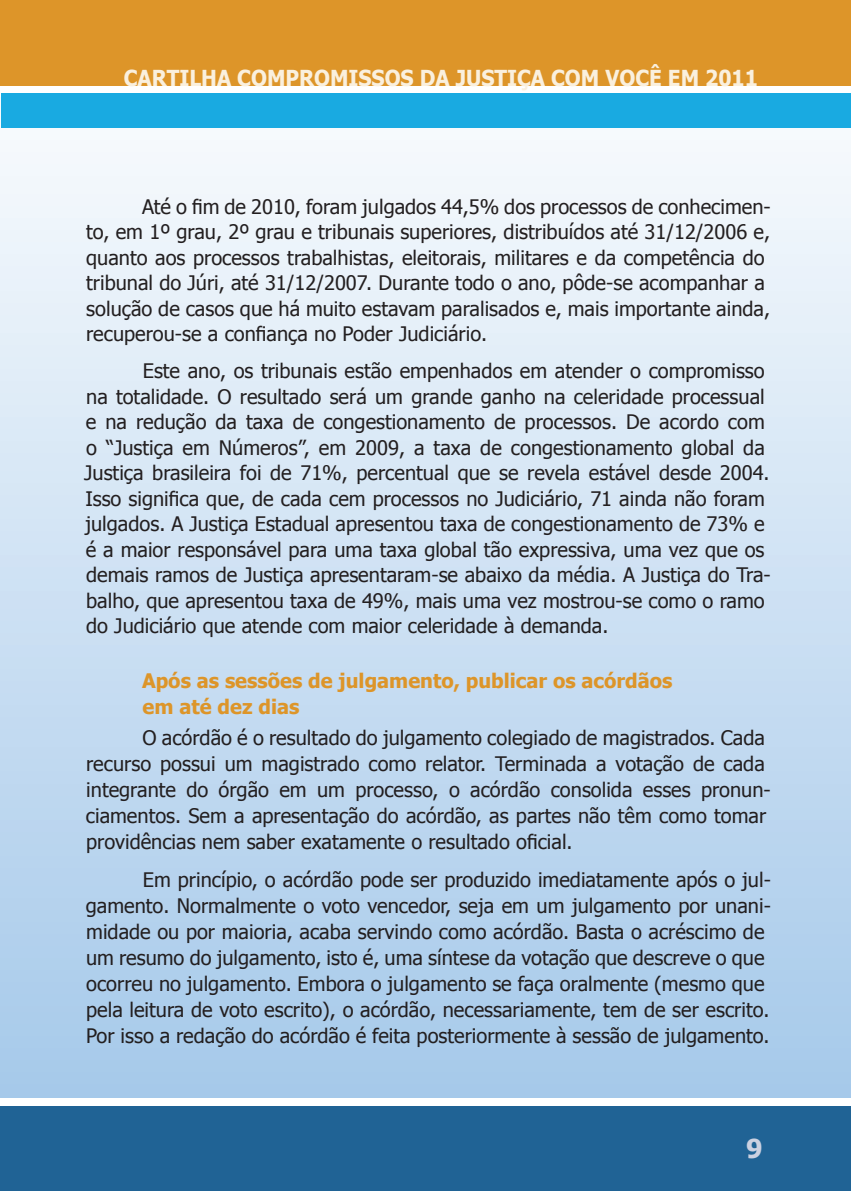
<style>
.page{position:relative;width:851px;height:1191px;background:#fff}
.page>*{position:absolute;margin:0;border:0;box-sizing:border-box;transform-origin:0 0}
.t1{font:700 26px "Tahoma";color:#cbd1e1}
.t2{font:700 22px "Tahoma";color:#faf0de;scale:.94 1}
.t3{font:20px/25.4px "Tahoma";color:#231f20}
.t4{font:700 20px/26px "Tahoma";color:#dd9529}
</style>
<div class="page">
<hr style="left:0;top:93px;width:1px;height:35px;background:#19aae1">
<div style="left:0;top:1106px;width:850px;height:85px;background:#206395"></div>
<div style="left:0;top:0;width:850px;height:86px;background:#dd9529"></div>
<div style="left:0;top:97px;width:850px;height:1000px;background:linear-gradient(to bottom,#f8fbfd,#a5c8ea)"></div>
<div style="left:1px;top:93px;width:849px;height:35px;background:#19aae1"></div>
<p class="t2" style="left:124px;top:63px;width:676px">CARTILHA COMPROMISSOS DA JUSTIÇA COM VOCÊ EM 2011</p>
<p class="t3" style="left:86px;top:193px;width:686px;text-indent:56px">Até o fim de 2010, foram julgados 44,5% dos processos de conhecimen&shy;to, em 1º grau, 2º grau e tribunais superiores, distribuídos até 31/12/2006 e, quanto aos processos trabalhistas, eleitorais, militares e da competência do tribunal do Júri, até 31/12/2007. Durante todo o ano, pôde-se acompanhar a solução de casos que há muito estavam paralisados e, mais importante ainda, recuperou-se a confiança no Poder Judiciário.</p>
<p class="t3" style="left:84px;top:357px;width:688px;text-indent:59px">Este ano, os tribunais estão empenhados em atender o compromisso na totalidade. O resultado será um grande ganho na celeridade processual e na redução da taxa de congestionamento de processos. De acordo com o “Justiça em Números”, em 2009, a taxa de congestionamento global da Justiça brasileira foi de 71%, percentual que se revela estável desde 2004.<br>Isso significa que, de cada cem processos no Judiciário, 71 ainda não foram julgados. A Justiça Estadual apresentou taxa de congestionamento de 73% e é a maior responsável para uma taxa global tão expressiva, uma vez que os demais ramos de Justiça apresentaram-se abaixo da média. A Justiça do Tra&shy;balho, que apresentou taxa de 49%, mais uma vez mostrou-se como o ramo do Judiciário que atende com maior celeridade à demanda.</p>
<p class="t4" style="left:142px;top:666px;width:531px">Após as sessões de julgamento, publicar os acórdãos em até dez dias</p>
<p class="t3" style="left:86px;top:724px;width:686px;line-height:26px;text-indent:57px">O acórdão é o resultado do julgamento colegiado de magistrados. Cada recurso possui um magistrado como relator. Terminada a votação de cada integrante do órgão em um processo, o acórdão consolida esses pronun&shy;ciamentos. Sem a apresentação do acórdão, as partes não têm como tomar providências nem saber exatamente o resultado oficial.</p>
<p class="t3" style="left:86px;top:865px;width:686px;line-height:26px;text-indent:57px">Em princípio, o acórdão pode ser produzido imediatamente após o jul&shy;gamento. Normalmente o voto vencedor, seja em um julgamento por unani&shy;midade ou por maioria, acaba servindo como acórdão. Basta o acréscimo de um resumo do julgamento, isto é, uma síntese da votação que descreve o que ocorreu no julgamento. Embora o julgamento se faça oralmente (mesmo que pela leitura de voto escrito), o acórdão, necessariamente, tem de ser escrito.<br>Por isso a redação do acórdão é feita posteriormente à sessão de julgamento.</p>
<h1 class="t1" style="left:746px;top:1130px;width:18px">9</h1>
</div>
